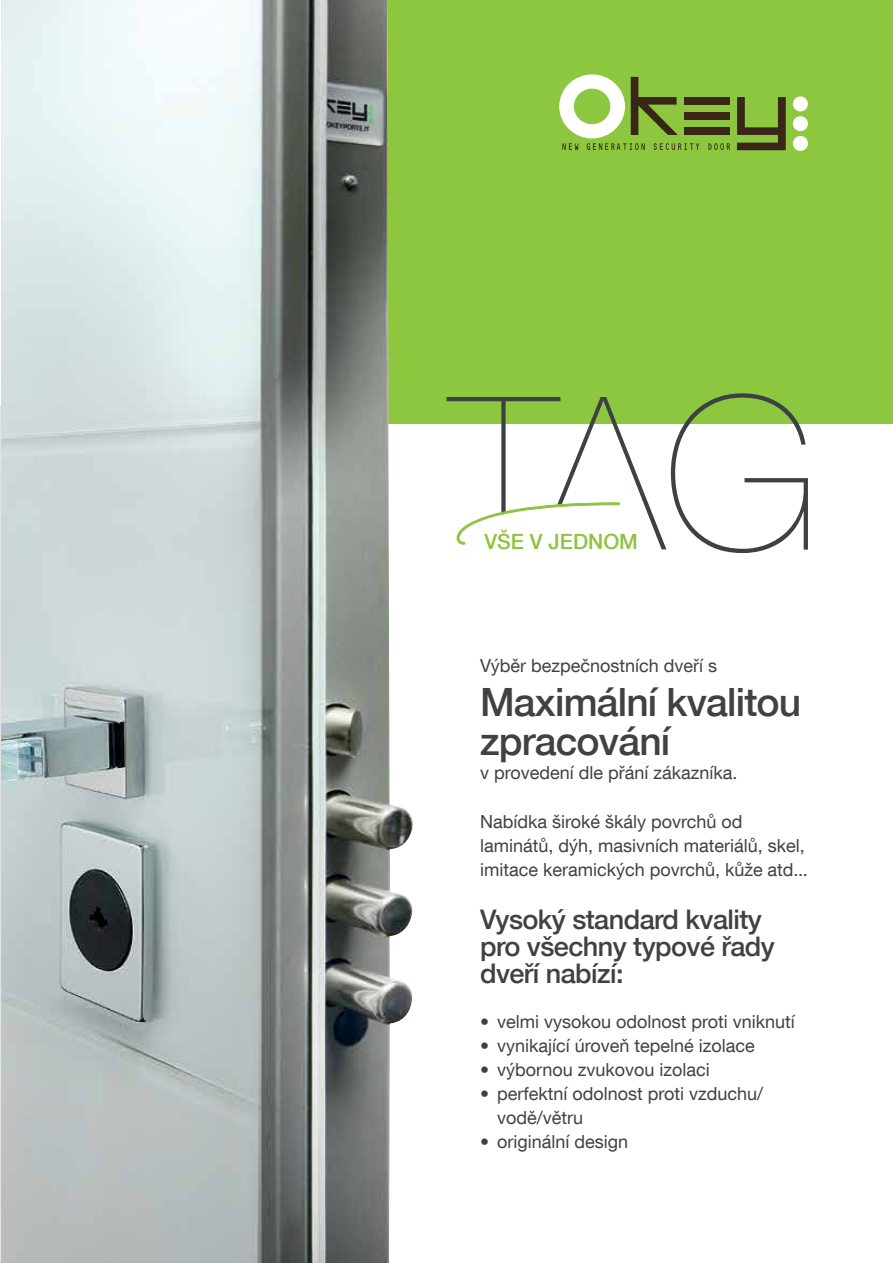
<style>
.page{position:relative;width:893px;height:1263px;background:#fff}
.page>*{position:absolute;margin:0;border:0;box-sizing:border-box;transform-origin:0 0}
.t1{font:500 39px/39px "Helvetica Neue LT Com";letter-spacing:-.02em;color:#414042}
.t2{font:500 27px/27px "Helvetica Neue LT Com";letter-spacing:-.02em;color:#414042}
.t3{font:500 21px "Helvetica Neue LT Com";color:#8ec23f}
.t4{font:18px/24px "Helvetica Neue LT Com";color:#414042}
</style>
<div class="page">
<hr style="left:0;top:407px;width:1px;height:856px;background:#e2e3e1">
<div style="left:1px;top:0;width:892px;height:424px;background:#8dc63f"></div>
<svg style="left:793px;top:96px;width:15px;height:55px"></svg>
<svg style="left:737px;top:97px;width:49px;height:53px"></svg>
<svg style="left:708px;top:143px;width:22px;height:7px"></svg>
<div style="left:684px;top:112px;width:46px;height:8px;background:#382617"></div>
<div style="left:684px;top:127px;width:46px;height:8px;background:#382617"></div>
<svg style="left:559px;top:74px;width:140px;height:76px"></svg>
<div style="left:684px;top:97px;width:46px;height:7px;background:#382617"></div>
<img style="left:1px;top:0;width:412px;height:1263px">
<svg style="left:446px;top:393px;width:362px;height:160px"></svg>
<p class="t3" style="left:484px;top:529px;width:155px">VŠE V JEDNOM</p>
<p class="t4" style="left:480px;top:654px;width:239px">Výběr bezpečnostních dveří s</p>
<h1 class="t1" style="left:480px;top:682px;width:323px">Maximální kvalitou zpracování</h1>
<p class="t4" style="left:480px;top:760px;width:259px">v provedení dle přání zákazníka.</p>
<p class="t4" style="left:480px;top:809px;width:329px">Nabídka široké škály povrchů od laminátů, dýh, masivních materiálů, skel, imitace keramických povrchů, kůže atd...</p>
<h2 class="t2" style="left:480px;top:905px;width:296px">Vysoký standard kvality pro všechny typové řady dveří nabízí:</h2>
<p class="t4" style="left:480px;top:1009px;width:316px">• velmi vysokou odolnost proti vniknutí</p>
<p class="t4" style="left:480px;top:1033px;width:276px">• vynikající úroveň tepelné izolace</p>
<p class="t4" style="left:480px;top:1057px;width:231px">• výbornou zvukovou izolaci</p>
<p class="t4" style="left:497px;top:1081px;width:268px;text-indent:-17px">• perfektní odolnost proti vzduchu/ vodě/větru</p>
<p class="t4" style="left:480px;top:1129px;width:150px">• originální design</p>
</div>
